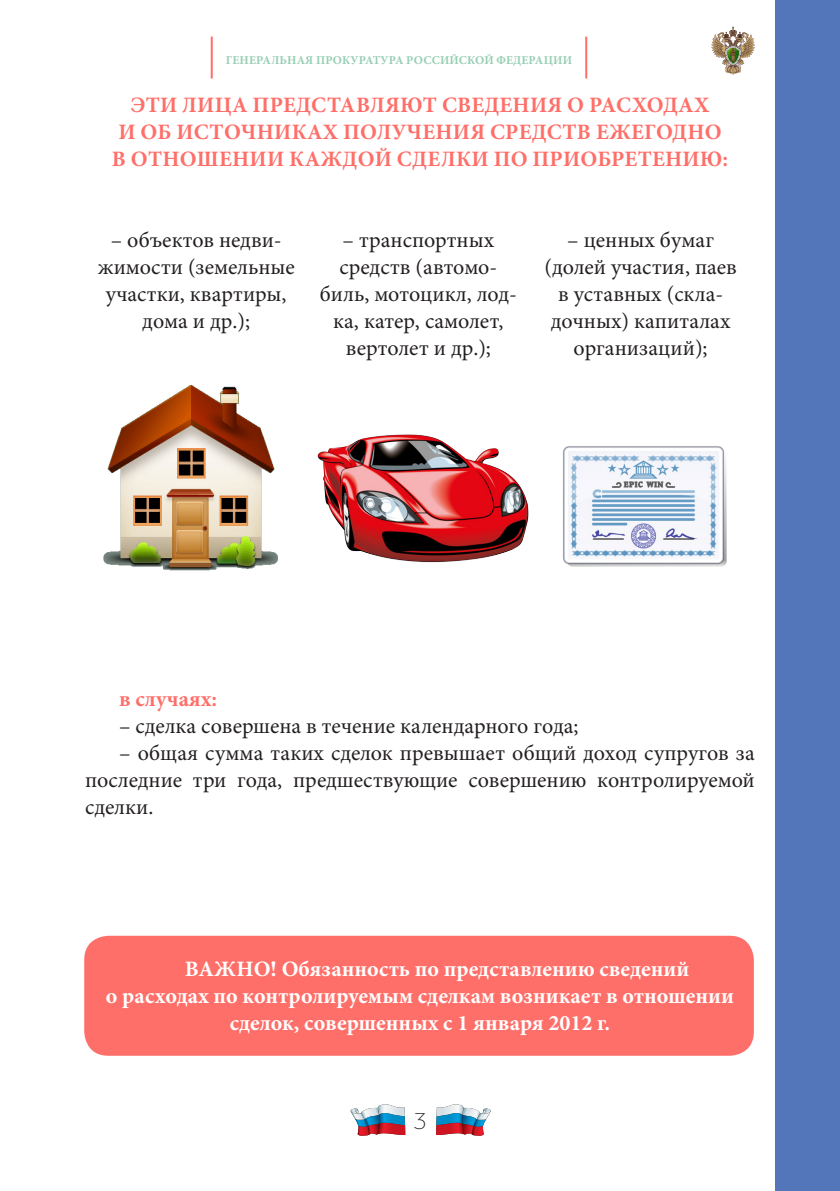
<style>
.page{position:relative;width:840px;height:1191px;background:#fff}
.page>*{position:absolute;margin:0;border:0;box-sizing:border-box;transform-origin:0 0}
.t1{font:100 24px "PF Bague Sans Pro";color:#231f20}
.t2{font:22px/27px "Minion Pro";color:#231f20;text-align:center}
.t3{font:700 22px "Minion Pro";color:#fff}
.t4{font:700 22px/27px "Minion Pro";letter-spacing:.01em;color:#ff6f69;text-align:center}
.t5{font:700 12px "Minion Pro";letter-spacing:.01em;color:#96ceb4}
</style>
<div class="page">
<hr style="left:211px;top:37px;width:2px;height:42px;background:#ff6f69">
<hr style="left:585px;top:37px;width:2px;height:42px;background:#ff6f69">
<svg style="left:711px;top:27px;width:43px;height:47px"></svg>
<svg style="left:436px;top:1104px;width:55px;height:32px"></svg>
<svg style="left:350px;top:1104px;width:55px;height:32px"></svg>
<div style="left:774px;top:0;width:65px;height:1191px;background:#5376ba"></div>
<div style="left:84px;top:935px;width:669px;height:120px;background:#ff6f69;border-radius:24px"></div>
<img style="left:103px;top:385px;width:175px;height:186px">
<img style="left:317px;top:434px;width:212px;height:129px">
<img style="left:563px;top:446px;width:164px;height:121px">
<p class="t5" style="left:226px;top:52px;width:347px">ГЕНЕРАЛЬНАЯ ПРОКУРАТУРА РОССИЙСКОЙ ФЕДЕРАЦИИ</p>
<p class="t4" style="left:112px;top:91px;width:617px">ЭТИ ЛИЦА ПРЕДСТАВЛЯЮТ СВЕДЕНИЯ О РАСХОДАХ<br>И ОБ ИСТОЧНИКАХ ПОЛУЧЕНИЯ СРЕДСТВ ЕЖЕГОДНО<br>В ОТНОШЕНИИ КАЖДОЙ СДЕЛКИ ПО ПРИОБРЕТЕНИЮ:</p>
<p class="t2" style="left:98px;top:227px;width:198px">– объектов недви&shy;жимости (земельные участки, квартиры, дома и др.);</p>
<p class="t2" style="left:319px;top:227px;width:199px">– транспортных средств (автомо&shy;биль, мотоцикл, лод&shy;ка, катер, самолет, вертолет и др.);</p>
<p class="t2" style="left:544px;top:227px;width:194px">– ценных бумаг (долей участия, паев в уставных (скла&shy;дочных) капиталах организаций);</p>
<p class="t4" style="left:119px;top:685px;width:99px">в случаях:</p>
<p class="t2" style="left:119px;top:713px;width:460px">– сделка совершена в течение календарного года;</p>
<p class="t2" style="left:85px;top:740px;width:670px;text-align:justify;text-indent:34px">– общая сумма таких сделок превышает общий доход супругов за последние три года, предшествующие совершению контролируемой сделки.</p>
<p class="t3" style="left:185px;top:953px;width:505px">ВАЖНО! Обязанность по представлению сведений</p>
<p class="t3" style="left:106px;top:980px;width:629px">о расходах по контролируемым сделкам возникает в отношении</p>
<p class="t3" style="left:230px;top:1007px;width:381px">сделок, совершенных с 1 января 2012 г.</p>
<p class="t1" style="left:414px;top:1107px;width:14px">3</p>
</div>
